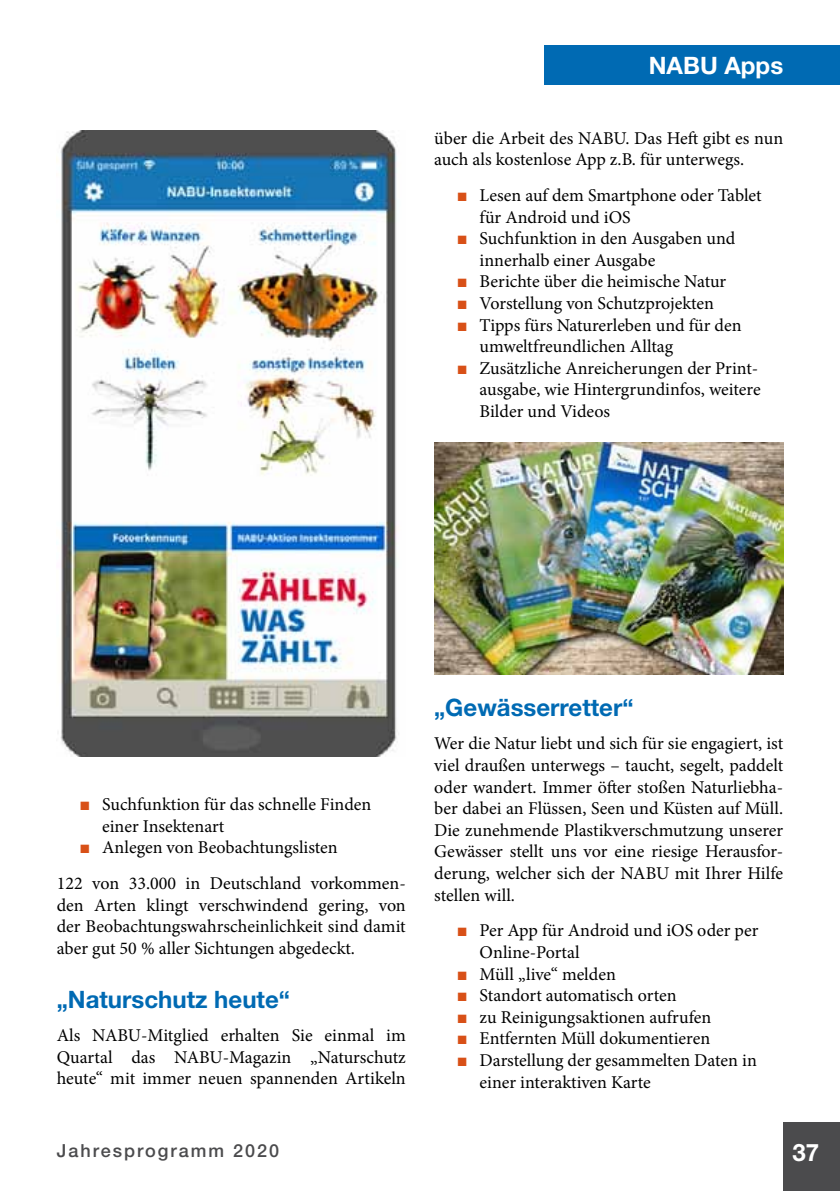
<style>
.page{position:relative;width:840px;height:1191px;background:#fff}
.page>*{position:absolute;margin:0;border:0;box-sizing:border-box;transform-origin:0 0}
.t1{font:700 24px "Helvetica Neue LT Std";color:#006ab3}
.t2{font:700 24px "Helvetica Neue LT Std";color:#fff}
.t3{font:18px/21.6px "Minion Pro";color:#000}
.t4{font:500 18px "Helvetica Neue LT Std";letter-spacing:.11em;color:#4b4b4d}
.s1{font-family:"Arial";color:#d85017}
</style>
<div class="page">
<div style="left:782px;top:1123px;width:57px;height:68px;background:#4b4b4d"></div>
<div style="left:544px;top:45px;width:295px;height:40px;background:#006ab3"></div>
<img style="left:59px;top:130px;width:339px;height:626px">
<img style="left:434px;top:442px;width:348px;height:233px">
<h1 class="t2" style="left:648px;top:50px;width:136px">NABU Apps</h1>
<p class="t3" style="left:434px;top:127px;width:350px">über die Arbeit des NABU. Das Heft gibt es nun auch als kostenlose App z.B. für unterwegs.</p>
<p class="t3" style="left:479px;top:184px;width:283px;text-indent:-23px"><span class="s1">■</span> Lesen auf dem Smartphone oder Tablet für Android und iOS</p>
<p class="t3" style="left:479px;top:228px;width:257px;text-indent:-23px"><span class="s1">■</span> Suchfunktion in den Ausgaben und innerhalb einer Ausgabe</p>
<p class="t3" style="left:456px;top:271px;width:271px"><span class="s1">■</span> Berichte über die heimische Natur</p>
<p class="t3" style="left:456px;top:292px;width:258px"><span class="s1">■</span> Vorstellung von Schutzprojekten</p>
<p class="t3" style="left:479px;top:314px;width:263px;text-indent:-23px"><span class="s1">■</span> Tipps fürs Naturerleben und für den umweltfreundlichen Alltag</p>
<p class="t3" style="left:479px;top:357px;width:282px;text-indent:-23px"><span class="s1">■</span> Zusätzliche Anreicherungen der Print&shy;ausgabe, wie Hintergrundinfos, weitere<br>Bilder und Videos</p>
<p class="t3" style="left:102px;top:793px;width:271px;text-indent:-23px"><span class="s1">■</span> Suchfunktion für das schnelle Finden einer Insektenart</p>
<p class="t3" style="left:57px;top:829px;width:350px;line-height:35.8px;text-indent:23px"><span class="s1">■</span> Anlegen von Beobachtungslisten<br>122 von 33.000 in Deutschland vorkommen-</p>
<p class="t3" style="left:57px;top:894px;width:350px;text-align:justify">den Arten klingt verschwindend gering, von der Beobachtungswahrscheinlichkeit sind damit aber gut 50 % aller Sichtungen abgedeckt.</p>
<h1 class="t1" style="left:57px;top:984px;width:234px">„Naturschutz heute“</h1>
<p class="t3" style="left:57px;top:1024px;width:350px;text-align:justify">Als NABU-Mitglied erhalten Sie einmal im Quartal das NABU-Magazin „Naturschutz heute“ mit immer neuen spannenden Artikeln</p>
<h1 class="t1" style="left:434px;top:693px;width:201px">„Gewässerretter“</h1>
<p class="t3" style="left:434px;top:733px;width:350px;text-align:justify">Wer die Natur liebt und sich für sie engagiert, ist viel draußen unterwegs – taucht, segelt, paddelt oder wandert. Immer öfter stoßen Naturliebha&shy;ber dabei an Flüssen, Seen und Küsten auf Müll.<br>Die zunehmende Plastikverschmutzung unserer Gewässer stellt uns vor eine riesige Herausfor&shy;derung, welcher sich der NABU mit Ihrer Hilfe stellen will.</p>
<p class="t3" style="left:479px;top:920px;width:280px;text-indent:-23px"><span class="s1">■</span> Per App für Android und iOS oder per<br>Online-Portal</p>
<p class="t3" style="left:456px;top:963px;width:160px"><span class="s1">■</span> Müll „live“ melden</p>
<p class="t3" style="left:456px;top:984px;width:221px"><span class="s1">■</span> Standort automatisch orten</p>
<p class="t3" style="left:456px;top:1006px;width:256px"><span class="s1">■</span> zu Reinigungsaktionen aufrufen</p>
<p class="t3" style="left:456px;top:1028px;width:255px"><span class="s1">■</span> Entfernten Müll dokumentieren</p>
<p class="t3" style="left:479px;top:1049px;width:279px;text-indent:-23px"><span class="s1">■</span> Darstellung der gesammelten Daten in einer interaktiven Karte</p>
<p class="t4" style="left:57px;top:1139px;width:224px">Jahresprogramm 2020</p>
<h1 class="t2" style="left:792px;top:1138px;width:28px">37</h1>
</div>
